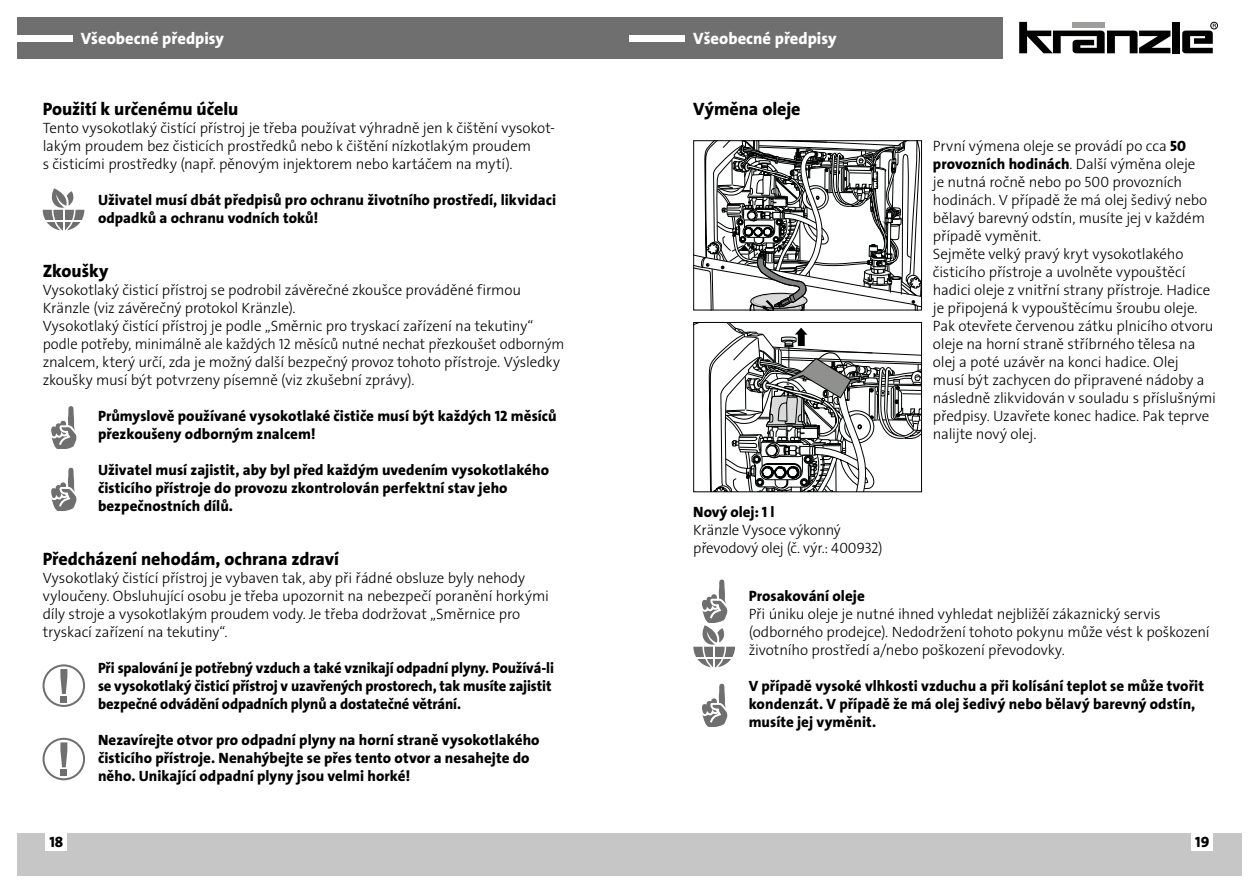
<style>
.page{position:relative;width:1259px;height:893px;background:#fff}
.page>*{position:absolute;margin:0;border:0;box-sizing:border-box;transform-origin:0 0}
.t1{font:18px "The Sans LP8 Ex Bld";letter-spacing:-.005em;color:#000}
.t2{font:16.5px "The Sans LP8 Ex Bld";color:#fff}
.t3{font:15px/18px "The Sans LP3 Lig";letter-spacing:-.01em;color:#000}
.t4{font:15px/18px "The Sans LP8 Ex Bld";color:#000}
.s1{font-family:"The Sans LP8 Ex Bld"}
.s2{font-family:"The Sans LP3 Lig"}
</style>
<div class="page">
<div style="left:629px;top:833px;width:613px;height:43px;background:#c6c6c6"></div>
<div style="left:17px;top:833px;width:612px;height:43px;background:#c6c6c6"></div>
<div style="left:1191px;top:833px;width:22px;height:18px;background:#fff"></div>
<div style="left:46px;top:833px;width:21px;height:18px;background:#fff"></div>
<div style="left:17px;top:17px;width:985px;height:41px;background:#706f6f"></div>
<div style="left:17px;top:35px;width:55px;height:6px;background:#fff"></div>
<div style="left:629px;top:35px;width:56px;height:6px;background:#fff"></div>
<svg style="left:1019px;top:22px;width:151px;height:31px"></svg>
<div style="left:1172px;top:22px;width:7px;height:31px;background:#000"></div>
<div style="left:1210px;top:22px;width:7px;height:7px;border:1px solid #000;border-radius:50%"></div>
<svg style="left:1182px;top:24px;width:34px;height:29px"></svg>
<svg style="left:693px;top:579px;width:42px;height:89px"></svg>
<svg style="left:702px;top:684px;width:26px;height:42px"></svg>
<svg style="left:693px;top:140px;width:229px;height:171px"></svg>
<svg style="left:693px;top:322px;width:229px;height:171px"></svg>
<svg style="left:51px;top:406px;width:26px;height:43px"></svg>
<svg style="left:43px;top:188px;width:41px;height:43px"></svg>
<svg style="left:51px;top:468px;width:26px;height:42px"></svg>
<svg style="left:43px;top:664px;width:42px;height:43px"></svg>
<svg style="left:43px;top:738px;width:42px;height:42px"></svg>
<div style="left:61px;top:769px;width:6px;height:7px;background:#706f6f"></div>
<p class="t2" style="left:81px;top:28px;width:145px">Všeobecné předpisy</p>
<p class="t2" style="left:693px;top:28px;width:145px">Všeobecné předpisy</p>
<p class="t1" style="left:43px;top:98px;width:197px">Použití k určenému účelu</p>
<p class="t3" style="left:43px;top:119px;width:514px">Tento vysokotlaký čistící přístroj je třeba používat výhradně jen k čištění vysokot&shy;lakým proudem bez čisticích prostředků nebo k čištění nízkotlakým proudem<br>s čisticími prostředky (např. pěnovým injektorem nebo kartáčem na mytí).</p>
<p class="t4" style="left:98px;top:191px;width:460px">Uživatel musí dbát předpisů pro ochranu životního prostředí, likvidaci odpadků a ochranu vodních toků!</p>
<p class="t1" style="left:43px;top:260px;width:67px">Zkoušky</p>
<p class="t3" style="left:43px;top:281px;width:523px">Vysokotlaký čisticí přístroj se podrobil závěrečné zkoušce prováděné firmou Kränzle (viz závěrečný protokol Kränzle).<br>Vysokotlaký čistící přístroj je podle „Směrnic pro tryskací zařízení na tekutiny“ podle potřeby, minimálně ale každých 12 měsíců nutné nechat přezkoušet odborným znalcem, který určí, zda je možný další bezpečný provoz tohoto přístroje. Výsledky zkoušky musí být potvrzeny písemně (viz zkušební zprávy).</p>
<p class="t4" style="left:98px;top:407px;width:460px">Průmyslově používané vysokotlaké čističe musí být každých 12 měsíců přezkoušeny odborným znalcem!</p>
<p class="t4" style="left:98px;top:461px;width:453px">Uživatel musí zajistit, aby byl před každým uvedením vysokotlakého čisticího přístroje do provozu zkontrolován perfektní stav jeho bezpečnostních dílů.</p>
<p class="t1" style="left:43px;top:548px;width:298px">Předcházení nehodám, ochrana zdraví</p>
<p class="t3" style="left:43px;top:569px;width:508px">Vysokotlaký čistící přístroj je vybaven tak, aby při řádné obsluze byly nehody vyloučeny. Obsluhující osobu je třeba upozornit na nebezpečí poranění horkými díly stroje a vysokotlakým proudem vody. Je třeba dodržovat „Směrnice pro tryskací zařízení na tekutiny“.</p>
<p class="t4" style="left:98px;top:659px;width:457px">Při spalování je potřebný vzduch a také vznikají odpadní plyny. Používá-li se vysokotlaký čisticí přístroj v uzavřených prostorech, tak musíte zajistit bezpečné odvádění odpadních plynů a dostatečné větrání.</p>
<p class="t4" style="left:98px;top:731px;width:443px">Nezavírejte otvor pro odpadní plyny na horní straně vysokotlakého čisticího přístroje. Nenahýbejte se přes tento otvor a nesahejte do něho. Unikající odpadní plyny jsou velmi horké!</p>
<p class="t1" style="left:693px;top:98px;width:109px">Výměna oleje</p>
<p class="t4" style="left:693px;top:503px;width:83px">Nový olej: 1 l</p>
<p class="t3" style="left:693px;top:521px;width:191px">Kränzle Vysoce výkonný převodový olej (č. výr.: 400932)</p>
<p class="t3" style="left:933px;top:137px;width:255px">První výmena oleje se provádí po cca <span class="s1">50</span></p>
<p class="t4" style="left:933px;top:155px;width:264px">provozních hodinách<span class="s2">. Další výměna oleje</span></p>
<p class="t3" style="left:933px;top:173px;width:285px">je nutná ročně nebo po 500 provozních hodinách. V případě že má olej šedivý nebo bělavý barevný odstín, musíte jej v každém případě vyměnit.<br>Sejměte velký pravý kryt vysokotlakého čisticího přístroje a uvolněte vypouštěcí hadici oleje z vnitřní strany přístroje. Hadice je připojená k vypouštěcímu šroubu oleje.<br>Pak otevřete červenou zátku plnicího otvoru oleje na horní straně stříbrného tělesa na olej a poté uzávěr na konci hadice. Olej<br>musí být zachycen do připravené nádoby a následně zlikvidován v souladu s příslušnými předpisy. Uzavřete konec hadice. Pak teprve nalijte nový olej.</p>
<p class="t4" style="left:748px;top:587px;width:118px">Prosakování oleje</p>
<p class="t3" style="left:748px;top:605px;width:462px">Při úniku oleje je nutné ihned vyhledat nejbližěí zákaznický servis (odborného prodejce). Nedodržení tohoto pokynu může vést k poškození životního prostředí a/nebo poškození převodovky.</p>
<p class="t4" style="left:748px;top:677px;width:457px">V případě vysoké vlhkosti vzduchu a při kolísání teplot se může tvořit kondenzát. V případě že má olej šedivý nebo bělavý barevný odstín, musíte jej vyměnit.</p>
<p class="t4" style="left:49px;top:833px;width:15px">18</p>
<p class="t4" style="left:1195px;top:833px;width:16px">19</p>
</div>
